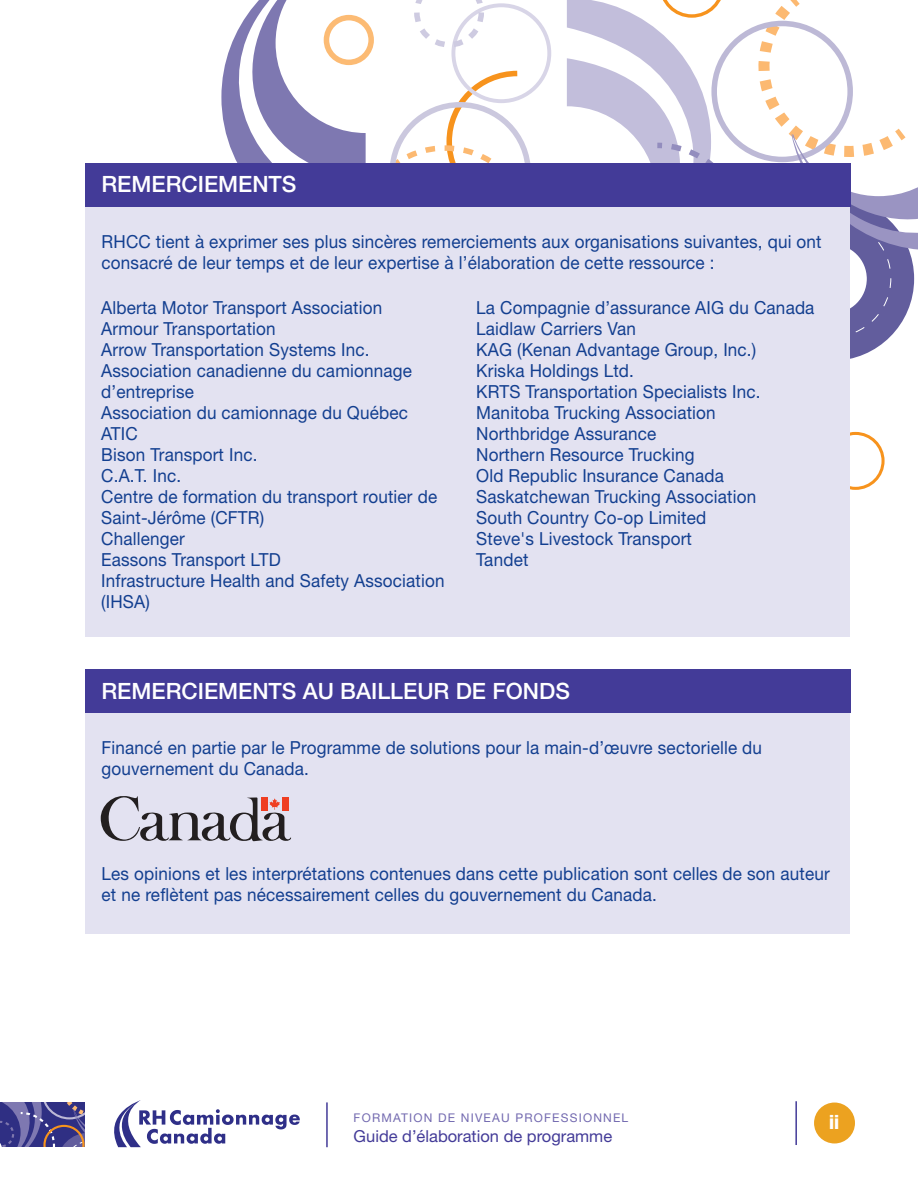
<style>
.page{position:relative;width:918px;height:1188px;background:#fff}
.page>*{position:absolute;margin:0;border:0;box-sizing:border-box;transform-origin:0 0}
.t1{font:500 22.5px "Helvetica Neue LT Std";color:#fff}
.t2{font:800 condensed 19.5px "Helvetica Neue LT Std";color:#fff}
.t3{font:18px/21px "Helvetica Neue LT Std";letter-spacing:.01em;color:#133f90;scale:.95 1}
.t4{font:16.5px "Helvetica Neue LT Std";color:#433b98}
.t5{font:12px "Helvetica Neue LT Std";letter-spacing:.1em;color:#736ab0}
</style>
<div class="page">
<hr style="left:795px;top:1101px;width:2px;height:44px;background:#433b98">
<div style="left:814px;top:1103px;width:41px;height:40px;background:#eca220;border-radius:50%"></div>
<div style="left:750px;top:197px;width:164px;height:164px;border:47px solid #625d9d;border-radius:50%"></div>
<div style="left:827px;top:432px;width:58px;height:58px;border:3px solid #f7931d;border-radius:50%"></div>
<svg style="left:567px;top:0;width:351px;height:321px"></svg>
<svg style="left:221px;top:0;width:315px;height:163px"></svg>
<div style="left:85px;top:195px;width:764px;height:441px;background:#e3e2f1"></div>
<div style="left:85px;top:163px;width:765px;height:44px;background:#433b98"></div>
<div style="left:85px;top:701px;width:764px;height:233px;background:#e3e2f1"></div>
<div style="left:85px;top:670px;width:765px;height:43px;background:#433b98"></div>
<svg style="left:101px;top:796px;width:190px;height:45px"></svg>
<hr style="left:326px;top:1102px;width:2px;height:45px;background:#433b98">
<svg style="left:0;top:1103px;width:84px;height:43px;background:#524c8e"></svg>
<svg style="left:114px;top:1100px;width:186px;height:47px"></svg>
<p class="t1" style="left:101px;top:176px;width:197px">REMERCIEMENTS</p>
<p class="t3" style="left:102px;top:232px;width:759px">RHCC tient à exprimer ses plus sincères remerciements aux organisations suivantes, qui ont consacré de leur temps et de leur expertise à l’élaboration de cette ressource :</p>
<p class="t3" style="left:101px;top:298px;width:363px">Alberta Motor Transport Association<br>Armour Transportation<br>Arrow Transportation Systems Inc.<br>Association canadienne du camionnage d’entreprise<br>Association du camionnage du Québec<br>ATIC<br>Bison Transport Inc.<br>C.A.T. Inc.<br>Centre de formation du transport routier de<br>Saint-Jérôme (CFTR)<br>Challenger<br>Eassons Transport LTD<br>Infrastructure Health and Safety Association (IHSA)</p>
<p class="t3" style="left:476px;top:298px;width:358px">La Compagnie d’assurance AIG du Canada<br>Laidlaw Carriers Van<br>KAG (Kenan Advantage Group, Inc.)<br>Kriska Holdings Ltd.<br>KRTS Transportation Specialists Inc.<br>Manitoba Trucking Association<br>Northbridge Assurance<br>Northern Resource Trucking<br>Old Republic Insurance Canada<br>Saskatchewan Trucking Association<br>South Country Co-op Limited<br>Steve's Livestock Transport<br>Tandet</p>
<p class="t1" style="left:101px;top:683px;width:470px">REMERCIEMENTS AU BAILLEUR DE FONDS</p>
<p class="t3" style="left:102px;top:739px;width:697px">Financé en partie par le Programme de solutions pour la main-d’œuvre sectorielle du gouvernement du Canada.</p>
<p class="t3" style="left:102px;top:865px;width:768px">Les opinions et les interprétations contenues dans cette publication sont celles de son auteur et ne reflètent pas nécessairement celles du gouvernement du Canada.</p>
<p class="t5" style="left:354px;top:1113px;width:276px">FORMATION DE NIVEAU PROFESSIONNEL</p>
<p class="t4" style="left:354px;top:1130px;width:260px">Guide d’élaboration de programme</p>
<p class="t2" style="left:829px;top:1115px;width:12px">ii</p>
</div>
